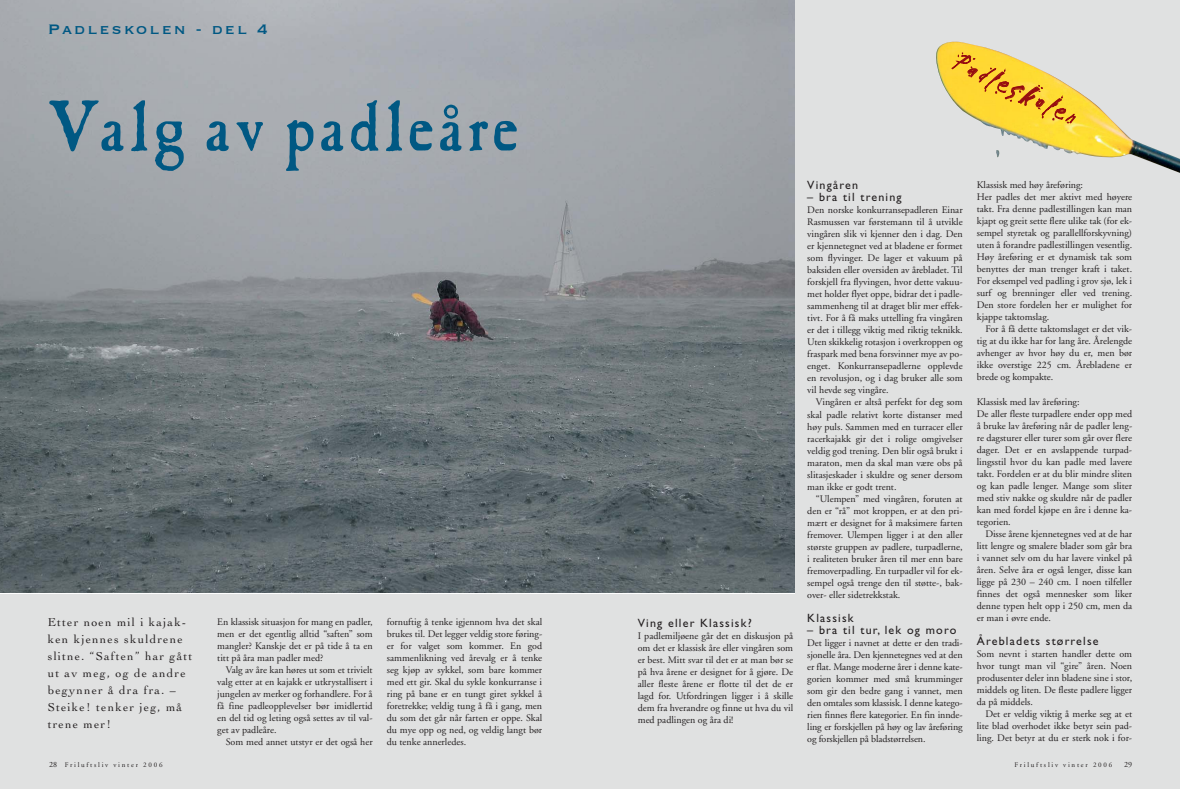
<style>
.page{position:relative;width:1180px;height:789px;background:#fff}
.page>*{position:absolute;margin:0;border:0;box-sizing:border-box;transform-origin:0 0}
.t1{font:75.2px "Caslon Antique Rgl";letter-spacing:.045em;color:#005883}
.t2{font:26px "Smack Plain";color:#960c10}
.t3{font:18px "Copperplate";letter-spacing:.12em;color:#005883}
.t4{font:12px/17px "Cochin";letter-spacing:.1em;color:#231f20}
.t5{font:12px "Gill Sans";letter-spacing:.1em;color:#231f20}
.t6{font:10px/12px "Adobe Garamond";color:#231f20;text-align:justify}
.t7{font:8px "Adobe Garamond";color:#231f20}
.t8{font:7px "Adobe Garamond";letter-spacing:.25em;color:#231f20}
.s1{font-size:8px}
</style>
<div class="page">
<div style="left:0;top:0;width:1179px;height:788px;background:#e0e1e1"></div>
<img style="left:0;top:0;width:794px;height:592px">
<img style="left:936px;top:41px;width:243px;height:132px">
<h3 class="t3" style="left:48px;top:17px;width:222px">Padleskolen - del 4</h3>
<h1 class="t1" style="left:48px;top:100px;width:473px">Valg av padleåre</h1>
<p class="t4" style="left:48px;top:614px;width:146px">Etter noen mil i kajak&shy;ken kjennes skuldrene slitne. “Saften” har gått ut av meg, og de andre begynner å dra fra. –<br>Steike! tenker jeg, må trene mer!</p>
<p class="t6" style="left:217px;top:616px;width:157px">En klassisk situasjon for mang en padler, men er det egentlig alltid “saften” som mangler? Kanskje det er på tide å ta en titt på åra man padler med?</p>
<p class="t6" style="left:217px;top:664px;width:157px;text-indent:9px">Valg av åre kan høres ut som et trivielt valg etter at en kajakk er utkrystallisert i jungelen av merker og forhandlere. For å få fine padleopplevelser bør imidlertid en del tid og leting også settes av til val&shy;get av padleåre.</p>
<p class="t6" style="left:226px;top:736px;width:148px">Som med annet utstyr er det også her</p>
<p class="t6" style="left:387px;top:616px;width:157px">fornuftig å tenke igjennom hva det skal brukes til. Det legger veldig store føring&shy;er for valget som kommer. En god sammenlikning ved årevalg er å tenke seg kjøp av sykkel, som bare kommer med ett gir. Skal du sykle konkurranse i ring på bane er en tungt giret sykkel å foretrekke; veldig tung å få i gang, men du som det går når farten er oppe. Skal du mye opp og ned, og veldig langt bør du tenke annerledes.</p>
<h2 class="t2" style="left:961px;top:46px;width:136px;rotate:25deg">Padleskolen</h2>
<p class="t5" style="left:637px;top:618px;width:115px">Ving eller Klassisk?</p>
<p class="t6" style="left:637px;top:630px;width:157px">I padlemiljøene går det en diskusjon på om det er klassisk åre eller vingåren som er best. Mitt svar til det er at man bør se på hva årene er designet for å gjøre. De aller fleste årene er flotte til det de er lagd for. Utfordringen ligger i å skille dem fra hverandre og finne ut hva du vil med padlingen og åra di!</p>
<p class="t5" style="left:807px;top:181px;width:52px">Vingåren</p>
<p class="t5" style="left:807px;top:193px;width:96px">– bra til trening</p>
<p class="t6" style="left:807px;top:205px;width:157px">Den norske konkurransepadleren Einar Rasmussen var førstemann til å utvikle vingåren slik vi kjenner den i dag. Den er kjennetegnet ved at bladene er formet som flyvinger. De lager et vakuum på baksiden eller oversiden av årebladet. Til forskjell fra flyvingen, hvor dette vakuu&shy;met holder flyet oppe, bidrar det i padle&shy;sammenheng til at draget blir mer effek&shy;tivt. For å få maks uttelling fra vingåren er det i tillegg viktig med riktig teknikk.<br>Uten skikkelig rotasjon i overkroppen og fraspark med bena forsvinner mye av po&shy;enget. Konkurransepadlerne opplevde en revolusjon, og i dag bruker alle som vil hevde seg vingåre.</p>
<p class="t6" style="left:807px;top:397px;width:157px;text-indent:9px">Vingåren er altså perfekt for deg som skal padle relativt korte distanser med høy puls. Sammen med en turracer eller racerkajakk gir det i rolige omgivelser veldig god trening. Den blir også brukt i maraton, men da skal man være obs på slitasjeskader i skuldre og sener dersom man ikke er godt trent.</p>
<p class="t6" style="left:807px;top:493px;width:157px;text-indent:9px">“Ulempen” med vingåren, foruten at den er “rå” mot kroppen, er at den pri&shy;mært er designet for å maksimere farten fremover. Ulempen ligger i at den aller største gruppen av padlere, turpadlerne, i realiteten bruker åren til mer enn bare fremoverpadling. En turpadler vil for ek&shy;sempel også trenge den til støtte-, bak&shy;over- eller sidetrekkstak.</p>
<p class="t5" style="left:807px;top:613px;width:48px">Klassisk</p>
<p class="t5" style="left:807px;top:625px;width:150px">– bra til tur, lek og moro</p>
<p class="t6" style="left:807px;top:637px;width:157px">Det ligger i navnet at dette er den tradi&shy;sjonelle åra. Den kjennetegnes ved at den er flat. Mange moderne årer i denne kate&shy;gorien kommer med små krumminger som gir den bedre gang i vannet, men den omtales som klassisk. I denne katego&shy;rien finnes flere kategorier. En fin innde&shy;ling er forskjellen på høy og lav åreføring og forskjellen på bladstørrelsen.</p>
<p class="t6" style="left:976px;top:180px;width:157px;text-align:left">Klassisk med høy åreføring:<br>Her padles det mer aktivt med høyere takt. Fra denne padlestillingen kan man kjapt og greit sette flere ulike tak (for ek&shy;sempel styretak og parallellforskyvning) uten å forandre padlestillingen vesentlig.<br>Høy åreføring er et dynamisk tak som benyttes der man trenger kraft i taket.<br>For eksempel ved padling i grov sjø, lek i surf og brenninger eller ved trening.<br>Den store fordelen her er mulighet for kjappe taktomslag.</p>
<p class="t6" style="left:976px;top:324px;width:157px;text-indent:9px">For å få dette taktomslaget er det vik&shy;tig at du ikke har for lang åre. Årelengde avhenger av hvor høy du er, men bør ikke overstige 225 cm. Årebladene er brede og kompakte.</p>
<p class="t6" style="left:976px;top:396px;width:157px;text-align:left">Klassisk med lav åreføring:<br>De aller fleste turpadlere ender opp med å bruke lav åreføring når de padler leng&shy;re dagsturer eller turer som går over flere dager. Det er en avslappende turpad&shy;lingsstil hvor du kan padle med lavere takt. Fordelen er at du blir mindre sliten og kan padle lenger. Mange som sliter med stiv nakke og skuldre når de padler kan med fordel kjøpe en åre i denne ka&shy;tegorien.</p>
<p class="t6" style="left:976px;top:528px;width:157px;text-indent:9px">Disse årene kjennetegnes ved at de har litt lengre og smalere blader som går bra i vannet selv om du har lavere vinkel på åren. Selve åra er også lenger, disse kan ligge på 230 – 240 cm. I noen tilfeller finnes det også mennesker som liker denne typen helt opp i 250 cm, men da er man i øvre ende.</p>
<p class="t5" style="left:976px;top:636px;width:123px">Årebladets størrelse</p>
<p class="t6" style="left:976px;top:648px;width:157px">Som nevnt i starten handler dette om hvor tungt man vil “gire” åren. Noen produsenter deler inn bladene sine i stor, middels og liten. De fleste padlere ligger da på middels.</p>
<p class="t6" style="left:976px;top:708px;width:157px;text-indent:9px">Det er veldig viktig å merke seg at et lite blad overhodet ikke betyr sein pad&shy;ling. Det betyr at du er sterk nok i for-</p>
<p class="t8" style="left:49px;top:761px;width:115px"><span class="s1">28</span> Friluftsliv vinter 2006</p>
<p class="t8" style="left:1014px;top:761px;width:99px">Friluftsliv vinter 2006</p>
<p class="t7" style="left:1123px;top:761px;width:9px">29</p>
</div>
